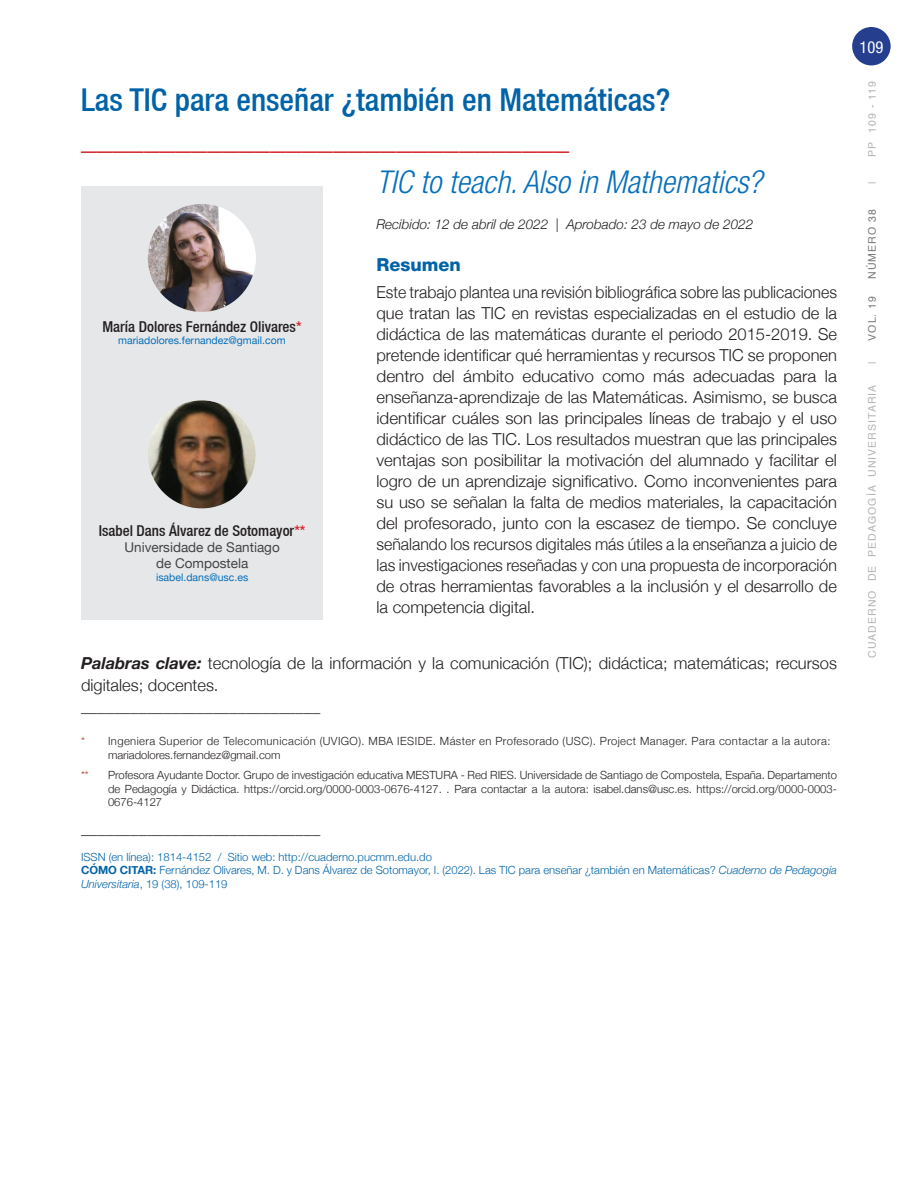
<style>
.page{position:relative;width:918px;height:1188px;background:#fff}
.page>*{position:absolute;margin:0;border:0;box-sizing:border-box;transform-origin:0 0}
.t1{font:500 condensed 31.5px "Helvetica Neue";color:#0163a7}
.t2{font:500 condensed 31.5px "Helvetica Neue";color:#d1232a}
.t3{font:italic 300 condensed 31.5px "Helvetica Neue LT Std";color:#0770ba}
.t4{font:800 18px "Helvetica Neue";color:#0163a7}
.t5{font:300 16.5px/21px "Helvetica Neue";color:#231f20;text-align:justify;scale:.96 1}
.t6{font:300 16.5px/21.1px "Helvetica Neue";color:#231f20}
.t7{font:italic condensed 16.5px "Helvetica Neue";color:#fff}
.t8{font:500 condensed 15px "Helvetica Neue";color:#231f20}
.t9{font:italic 300 13.5px "Helvetica Neue";color:#231f20}
.t10{font:13.5px/16.2px "Helvetica Neue";color:#434445;text-align:center}
.t11{font:300 11.25px/13.5px "Helvetica Neue";letter-spacing:.035em;color:#231f20}
.t12{font:300 11.25px/13.5px "Helvetica Neue";color:#0163a7}
.t13{font:300 11.25px "Helvetica Neue";color:#b72d29}
.t14{font:10.5px "Helvetica Neue";color:#0770ba}
.t15{font:10.5px "Helvetica";letter-spacing:.1em;color:#b2b3b7}
.t16{font:10.5px "Helvetica";letter-spacing:.1em;color:#76787b}
.s1{color:#d1232a}
.s2{font-weight:700;font-style:italic}
.s3{color:#b72d29}
.s4{font-weight:700}
.s5{font-style:italic}
</style>
<div class="page">
<div style="left:852px;top:27px;width:39px;height:38px;background:#253f8e;border-radius:50%"></div>
<div style="left:81px;top:186px;width:241px;height:434px;background:#e6e7e9"></div>
<img style="left:148px;top:204px;width:108px;height:108px;border-radius:54px">
<img style="left:148px;top:400px;width:108px;height:108px;border-radius:54px">
<h1 class="t1" style="left:81px;top:81px;width:591px">Las TIC para enseñar ¿también en Matemáticas?</h1>
<h1 class="t2" style="left:81px;top:119px;width:490px">_______________________________</h1>
<h1 class="t3" style="left:377px;top:164px;width:387px">TIC to teach. Also in Mathematics?</h1>
<p class="t9" style="left:376px;top:214px;width:378px">Recibido: 12 de abril de 2022 | Aprobado: 23 de mayo de 2022</p>
<p class="t4" style="left:376px;top:254px;width:86px">Resumen</p>
<p class="t5" style="left:376px;top:281px;width:481px">Este trabajo plantea una revisión bibliográfica sobre las publicaciones que tratan las TIC en revistas especializadas en el estudio de la didáctica de las matemáticas durante el periodo 2015-2019. Se pretende identificar qué herramientas y recursos TIC se proponen dentro del ámbito educativo como más adecuadas para la enseñanza-aprendizaje de las Matemáticas. Asimismo, se busca identificar cuáles son las principales líneas de trabajo y el uso didáctico de las TIC. Los resultados muestran que las principales ventajas son posibilitar la motivación del alumnado y facilitar el logro de un aprendizaje significativo. Como inconvenientes para su uso se señalan la falta de medios materiales, la capacitación del profesorado, junto con la escasez de tiempo. Se concluye señalando los recursos digitales más útiles a la enseñanza a juicio de las investigaciones reseñadas y con una propuesta de incorporación de otras herramientas favorables a la inclusión y el desarrollo de la competencia digital.</p>
<p class="t8" style="left:102px;top:318px;width:201px">María Dolores Fernández Olivares<span class="s1">*</span></p>
<p class="t14" style="left:118px;top:333px;width:169px">mariadolores.fernandez@gmail.com</p>
<p class="t8" style="left:99px;top:521px;width:208px">Isabel Dans Álvarez de Sotomayor<span class="s1">**</span></p>
<p class="t10" style="left:125px;top:540px;width:157px">Universidade de Santiago de Compostela</p>
<p class="t14" style="left:156px;top:569px;width:94px">isabel.dans@usc.es</p>
<p class="t6" style="left:81px;top:652px;width:758px"><span class="s2">Palabras clave:</span> tecnología de la información y la comunicación (TIC); didáctica; matemáticas; recursos digitales; docentes.<br>_____________________________</p>
<p class="t11" style="left:108px;top:734px;width:724px;text-indent:-27px"><span class="s3">*</span> Ingeniera Superior de Telecomunicación (UVIGO). MBA IESIDE. Máster en Profesorado (USC). Project Manager. Para contactar a la autora: mariadolores.fernandez@gmail.com</p>
<p class="t13" style="left:81px;top:766px;width:9px">**</p>
<p class="t11" style="left:108px;top:768px;width:731px;text-align:justify">Profesora Ayudante Doctor. Grupo de investigación educativa MESTURA - Red RIES. Universidade de Santiago de Compostela, España. Departamento de Pedagogía y Didáctica. https://orcid.org/0000-0003-0676-4127. . Para contactar a la autora: isabel.dans@usc.es. https://orcid.org/0000-0003- 0676-4127</p>
<p class="t6" style="left:81px;top:817px;width:241px">_____________________________</p>
<p class="t12" style="left:81px;top:850px;width:758px">ISSN (en línea): 1814-4152 / Sitio web: http://cuaderno.pucmm.edu.do<br><span class="s4">CÓMO CITAR:</span> Fernández Olivares, M. D. y Dans Álvarez de Sotomayor, I. (2022). Las TIC para enseñar ¿también en Matemáticas? <span class="s5">Cuaderno de Pedagogía<br>Universitaria</span>, 19 (38), 109-119</p>
<p class="t7" style="left:860px;top:37px;width:25px">109</p>
<p class="t15" style="left:864px;top:157px;width:77px;rotate:-90deg">PP 109 - 119</p>
<p class="t15" style="left:864px;top:184px;width:4px;rotate:-90deg">|</p>
<p class="t16" style="left:864px;top:279px;width:71px;rotate:-90deg">NÚMERO 38</p>
<p class="t16" style="left:864px;top:341px;width:46px;rotate:-90deg">VOL. 19</p>
<p class="t15" style="left:864px;top:364px;width:4px;rotate:-90deg">|</p>
<p class="t15" style="left:864px;top:658px;width:275px;rotate:-90deg">CUADERNO DE PEDAGOGÍA UNIVERSITARIA</p>
</div>
